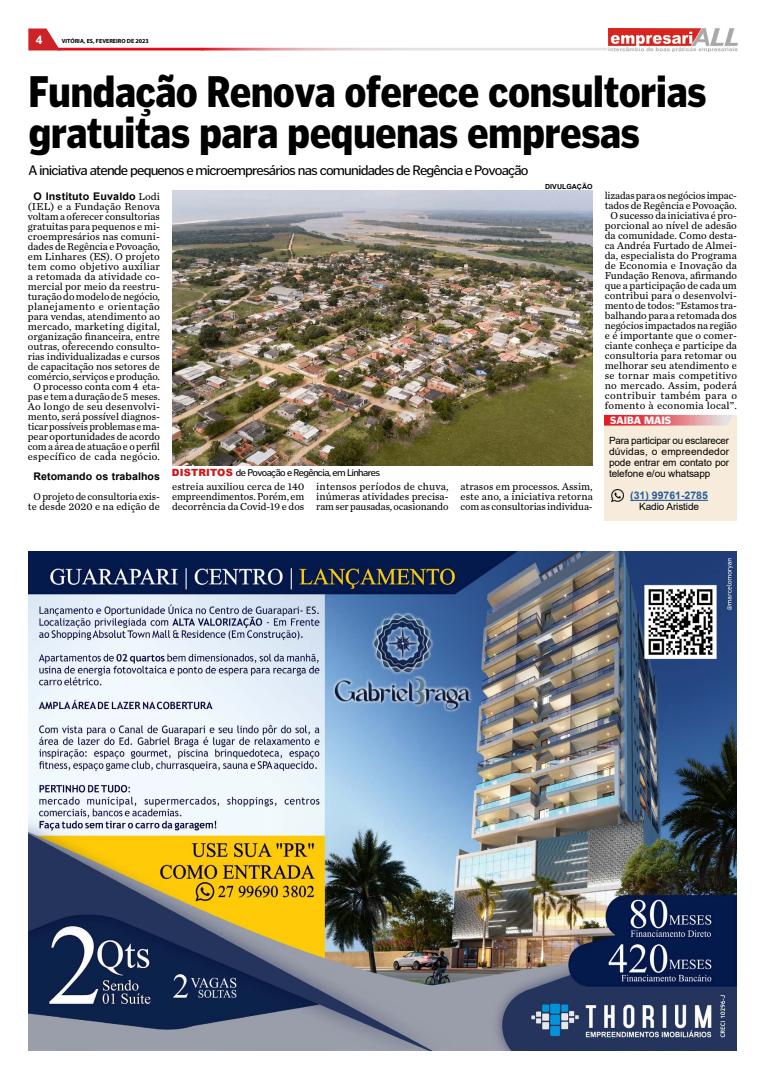
<style>
.page{position:relative;width:766px;height:1078px;background:#fff}
.page>*{position:absolute;margin:0;border:0;box-sizing:border-box;transform-origin:0 0}
.t1{font:900 43.7px/41px "Poynter Gothic Text";letter-spacing:-.02em;color:#000;scale:.85 1}
.t2{font:14px "Poynter Gothic Text";letter-spacing:-.06em;color:#000}
.t3{font:700 12px "Arial";color:#fff}
.t4{font:10.5px/10px "Chronicle Text G2";color:#000;text-align:center}
.t5{font:700 10.5px "Arial";letter-spacing:.005em;color:#000}
.t6{font:700 10.5px "Arial";color:#275b9b}
.t7{font:900 10.5px "Poynter Gothic Text";color:#fff}
.t8{font:10px/11px "Arial";letter-spacing:-.01em;color:#000;text-align:justify}
.t9{font:9.9px "Poynter Gothic Text";letter-spacing:-.06em;color:#000}
.t10{font:700 7px "Arial";letter-spacing:.005em;color:#000}
.t11{font:700 6px "Myriad Pro";color:#000}
.s1{font-family:"Chronicle Text G2";font-weight:400}
.s2{font-family:"Arial";font-weight:900;color:#cd1719}
</style>
<div class="page">
<svg style="left:28px;top:28px;width:579px;height:22px"></svg>
<img style="left:608px;top:28px;width:129px;height:23px">
<img style="left:28px;top:551px;width:708px;height:499px">
<img style="left:172px;top:190px;width:420px;height:275px">
<div style="left:604px;top:415px;width:132px;height:105px;background:#f7ecdc"></div>
<hr style="left:630px;top:499px;width:77px;height:2px;background:#275b9b">
<svg style="left:604px;top:415px;width:129px;height:10px"></svg>
<svg style="left:611px;top:490px;width:12px;height:11px"></svg>
<p class="t3" style="left:33px;top:32px;width:11px">44</p>
<p class="t11" style="left:62px;top:37px;width:88px">VITÓRIA, ES, FEVEREIRO DE 2023</p>
<h1 class="t1" style="left:28px;top:71px;width:799px">Fundação Renova oferece consultorias gratuitas para pequenas empresas</h1>
<h2 class="t2" style="left:28px;top:162px;width:501px">A iniciativa atende pequenos e microempresários nas comunidades de Regência e Povoação</h2>
<p class="t10" style="left:545px;top:181px;width:49px">DIVULGAÇÃO</p>
<p class="t4" style="left:604px;top:190px;width:134px">lizadas para os negócios impac&shy;tados de Regência e Povoação.<br>O sucesso da iniciativa é pro&shy;porcional ao nível de adesão da comunidade. Como desta&shy;ca Andréa Furtado de Almei&shy;da, especialista do Programa de Economia e Inovação da<br>Fundação Renova, afirmando que a participação de cada um contribui para o desenvolvi&shy;mento de todos: “Estamos tra&shy;balhando para a retomada dos negócios impactados na região e é importante que o comer&shy;ciante conheça e participe da consultoria para retomar ou melhorar seu atendimento e se tornar mais competitivo no mercado. Assim, poderá contribuir também para o fomento à economia local”.</p>
<p class="t8" style="left:609px;top:435px;width:122px">Para participar ou esclarecer dúvidas, o empreendedor pode entrar em contato por telefone e/ou whatsapp</p>
<p class="t6" style="left:630px;top:488px;width:79px">(31) 99761-2785</p>
<p class="t8" style="left:639px;top:501px;width:61px">Kadio Aristide</p>
<p class="t5" style="left:34px;top:189px;width:128px">O Instituto Euvaldo <span class="s1">Lodi</span></p>
<p class="t4" style="left:28px;top:201px;width:134px">(IEL) e a Fundação Renova voltam a oferecer consultorias gratuitas para pequenos e mi&shy;croempresários nas comuni&shy;dades de Regência e Povoação, em Linhares (ES). O projeto tem como objetivo auxiliar a retomada da atividade co&shy;mercial por meio da reestru&shy;turação do modelo de negócio, planejamento e orientação para vendas, atendimento ao mercado, marketing digital, organização financeira, entre outras, oferecendo consulto&shy;rias individualizadas e cursos de capacitação nos setores de comércio, serviços e produção.<br>O processo conta com 4 eta&shy;pas e tem a duração de 5 meses.<br>Ao longo de seu desenvolvi&shy;mento, será possível diagnos&shy;ticar possíveis problemas e ma&shy;pear oportunidades de acordo com a área de atuação e o perfil específico de cada negócio.</p>
<p class="t5" style="left:34px;top:469px;width:128px">Retomando os trabalhos</p>
<p class="t4" style="left:28px;top:491px;width:134px">O projeto de consultoria exis&shy;te desde 2020 e na edição de</p>
<p class="t4" style="left:172px;top:481px;width:134px;text-align:justify">estreia auxiliou cerca de 140 empreendimentos. Porém, em decorrência da Covid-19 e dos</p>
<p class="t4" style="left:316px;top:481px;width:134px;text-align:justify">intensos períodos de chuva, inúmeras atividades precisa&shy;ram ser pausadas, ocasionando</p>
<p class="t4" style="left:460px;top:481px;width:134px;text-align:justify">atrasos em processos. Assim, este ano, a iniciativa retorna com as consultorias individua-</p>
<p class="t7" style="left:610px;top:414px;width:62px">SAIBA MAIS</p>
<p class="t9" style="left:172px;top:467px;width:210px"><span class="s2">DISTRITOS</span> de Povoação e Regência, em Linhares</p>
</div>
